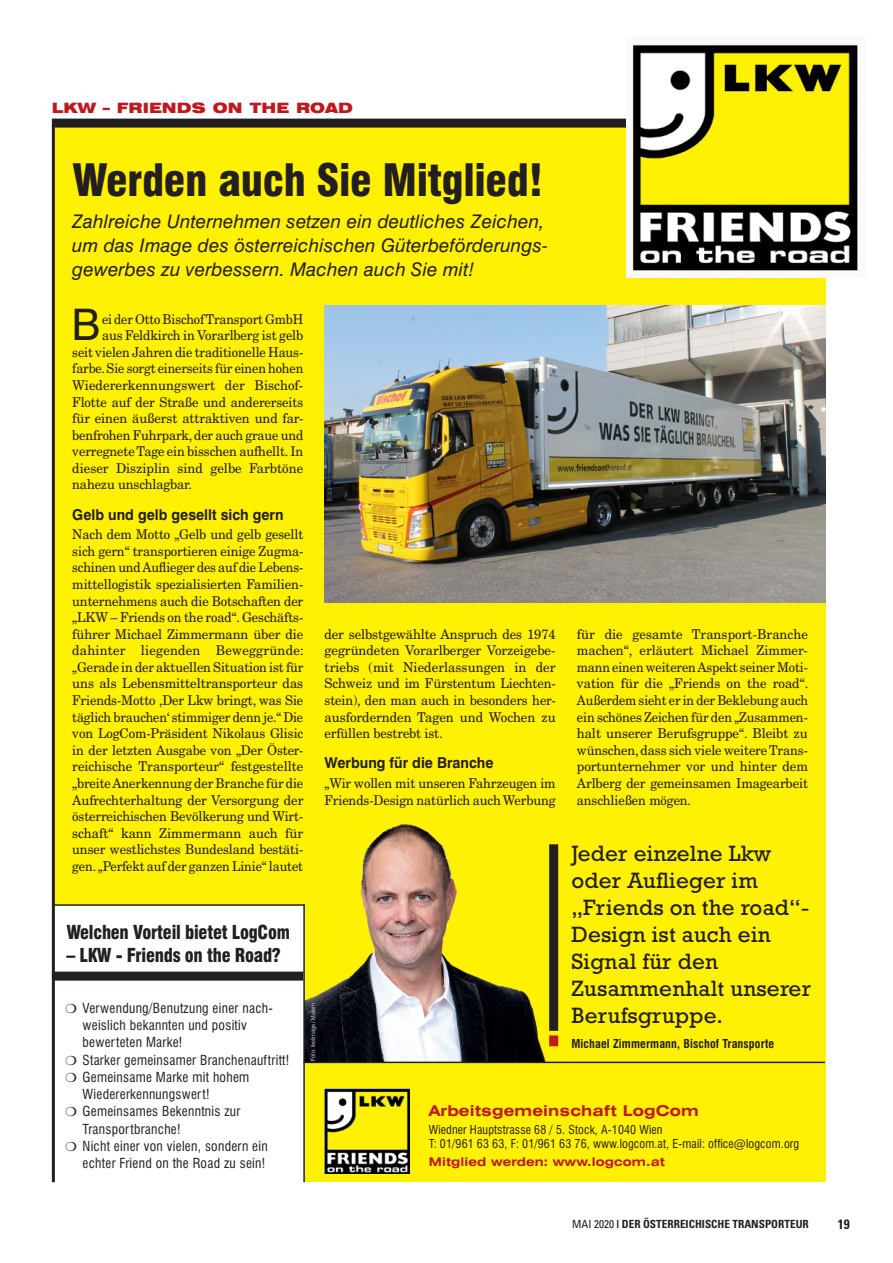
<style>
.page{position:relative;width:893px;height:1263px;background:#fff}
.page>*{position:absolute;margin:0;border:0;box-sizing:border-box;transform-origin:0 0}
.titel_35{font:900 condensed 43.5px "Swiss 721 BT";letter-spacing:-.01em;color:#231f20}
.t1{font:43.5px "Swiss 721 BT";color:#231f20}
.bildtext{font:22.5px/27px "Rockwell";letter-spacing:.01em;color:#231f20}
.vorspann_klein{font:italic 18.75px/24px "Swiss 721 BT";letter-spacing:.01em;color:#231f20}
.titel_35-2{font:900 condensed 18.75px "Swiss 721 BT";letter-spacing:-.015em;color:#231f20;scale:.96 1}
.Zwischentitel{font:700 15px "Swiss 721 BT";color:#231f20;scale:.95 1}
.bildtext-2{font:700 expanded 15px "Swiss 721 BT";letter-spacing:.01em;color:#bd1a1f}
.bildtext-3{font:900 expanded 14.25px "Swiss 721 BT";letter-spacing:.01em;color:#bd1a1f}
.Copy_Serif_ohne_Ein{font:13.5px/16.6px "New Century Schlbk LT Std";letter-spacing:-.01em;color:#231f20;text-align:justify;scale:.95 1}
.Copy_Serif_ohne_Ein-2{font:13.5px/16.6px "New Century Schlbk LT Std";letter-spacing:-.01em;color:#231f20;text-align:justify}
.kasten_ohne{font:condensed 13.5px/17.2px "Swiss 721 BT";letter-spacing:.02em;color:#231f20}
.Copy_Serif_ohne_Ein-3{font:13.5px/16.6px "New Century Schlbk LT Std";letter-spacing:-.01em;color:#231f20;text-align:justify;scale:.96 1}
.Copy_Serif_ohne_Ein-4{font:13.5px "New Century Schlbk LT Std";letter-spacing:-.01em;color:#231f20;scale:.94 1}
.Copy_Serif_ohne_Ein-5{font:13.5px "New Century Schlbk LT Std";letter-spacing:-.01em;color:#231f20;scale:.93 1}
.t2{font:700 condensed 13.5px "Univers";color:#231f20}
.bildtext-4{font:condensed 12px "Swiss 721 BT";letter-spacing:.01em;color:#231f20}
.sager_name{font:700 condensed 12px "Swiss 721 BT";letter-spacing:.01em;color:#231f20}
.bildtext-5{font:700 expanded 12px "Swiss 721 BT";letter-spacing:.01em;color:#bd1a1f}
.t3{font:700 condensed 11.25px "Univers";color:#231f20}
.Fotocredit{font:300 6px "Swiss 721 BT";letter-spacing:-.015em;color:#fff;scale:.94 1}
.s1{font-weight:400}
</style>
<div class="page">
<div style="left:52px;top:125px;width:774px;height:1057px;background:#fff101"></div>
<div style="left:52px;top:119px;width:774px;height:9px;background:#231f20"></div>
<img style="left:627px;top:44px;width:231px;height:233px">
<img style="left:325px;top:1089px;width:85px;height:85px">
<img style="left:325px;top:305px;width:501px;height:298px">
<img style="left:305px;top:823px;width:254px;height:238px">
<div style="left:53px;top:905px;width:250px;height:277px;background:#fff"></div>
<div style="left:52px;top:972px;width:251px;height:9px;background:#231f20"></div>
<hr style="left:303px;top:904px;width:2px;height:278px;background:#231f20">
<hr style="left:52px;top:125px;width:3px;height:1057px;background:#231f20">
<hr style="left:54px;top:904px;width:251px;height:2px;background:#231f20">
<hr style="left:303px;top:1061px;width:522px;height:2px;background:#231f20">
<p class="bildtext-3" style="left:52px;top:100px;width:303px">LKW – FRIENDS ON THE ROAD</p>
<p class="titel_35" style="left:72px;top:154px;width:472px">Werden auch Sie Mitglied!</p>
<p class="vorspann_klein" style="left:72px;top:209px;width:477px">Zahlreiche Unternehmen setzen ein deutliches Zeichen, um das Image des österreichischen Güterbeförderungs&shy;gewerbes zu verbessern. Machen auch Sie mit!</p>
<p class="t1" style="left:71px;top:298px;width:30px">B</p>
<p class="Copy_Serif_ohne_Ein-5" style="left:102px;top:311px;width:218px">ei der Otto Bischof Transport GmbH</p>
<p class="Copy_Serif_ohne_Ein" style="left:102px;top:327px;width:213px">aus Feldkirch in Vorarlberg ist gelb</p>
<p class="Copy_Serif_ohne_Ein-4" style="left:72px;top:344px;width:247px">seit vielen Jahren die traditionelle Haus-</p>
<p class="Copy_Serif_ohne_Ein-4" style="left:72px;top:360px;width:247px">farbe. Sie sorgt einerseits für einen hohen</p>
<p class="Copy_Serif_ohne_Ein-2" style="left:72px;top:377px;width:233px">Wiedererkennungswert der Bischof-</p>
<p class="Copy_Serif_ohne_Ein" style="left:72px;top:393px;width:245px">Flotte auf der Straße und andererseits</p>
<p class="Copy_Serif_ohne_Ein-3" style="left:72px;top:410px;width:242px">für einen äußerst attraktiven und far-</p>
<p class="Copy_Serif_ohne_Ein-4" style="left:72px;top:427px;width:247px">benfrohen Fuhrpark, der auch graue und</p>
<p class="Copy_Serif_ohne_Ein" style="left:72px;top:443px;width:245px">verregnete Tage ein bisschen aufhellt. In</p>
<p class="Copy_Serif_ohne_Ein-2" style="left:72px;top:460px;width:232px">dieser Disziplin sind gelbe Farbtöne</p>
<p class="Copy_Serif_ohne_Ein" style="left:72px;top:476px;width:128px">nahezu unschlagbar.</p>
<p class="Zwischentitel" style="left:72px;top:505px;width:224px">Gelb und gelb gesellt sich gern</p>
<p class="Copy_Serif_ohne_Ein" style="left:72px;top:526px;width:245px">Nach dem Motto „Gelb und gelb gesellt sich gern“ transportieren einige Zugma&shy;schinen und Auflieger des auf die Lebens&shy;mittellogistik spezialisierten Familien&shy;unternehmens auch die Botschaften der „LKW – Friends on the road“. Geschäfts&shy;führer Michael Zimmermann über die dahinter liegenden Beweggründe: „Gerade in der aktuellen Situation ist für uns als Lebensmitteltransporteur das Friends-Motto ,Der Lkw bringt, was Sie täglich brauchen‘ stimmiger denn je.“ Die von LogCom-Präsident Nikolaus Glisic in der letzten Ausgabe von „Der Öster&shy;reichische Transporteur“ festgestellte „breite Anerkennung der Branche für die Aufrechterhaltung der Versorgung der österreichischen Bevölkerung und Wirt&shy;schaft“ kann Zimmermann auch für unser westlichstes Bundesland bestäti&shy;gen. „Perfekt auf der ganzen Linie“ lautet</p>
<p class="Copy_Serif_ohne_Ein-3" style="left:325px;top:625px;width:242px">der selbstgewählte Anspruch des 1974 gegründeten Vorarlberger Vorzeigebe&shy;triebs (mit Niederlassungen in der Schweiz und im Fürstentum Liechten&shy;stein), den man auch in besonders her&shy;ausfordernden Tagen und Wochen zu erfüllen bestrebt ist.</p>
<p class="Zwischentitel" style="left:325px;top:754px;width:179px">Werbung für die Branche</p>
<p class="Copy_Serif_ohne_Ein" style="left:325px;top:775px;width:245px">„Wir wollen mit unseren Fahrzeugen im<br>Friends-Design natürlich auch Werbung</p>
<p class="Copy_Serif_ohne_Ein-2" style="left:577px;top:625px;width:233px">für die gesamte Transport-Branche machen“, erläutert Michael Zimmer&shy;mann einen weiteren Aspekt seiner Moti&shy;vation für die „Friends on the road“.<br>Außerdem sieht er in der Beklebung auch ein schönes Zeichen für den „Zusammen&shy;halt unserer Berufsgruppe“. Bleibt zu wünschen, dass sich viele weitere Trans&shy;portunternehmer vor und hinter dem Arlberg der gemeinsamen Imagearbeit anschließen mögen.</p>
<p class="bildtext" style="left:571px;top:839px;width:201px">Jeder einzelne Lkw</p>
<p class="bildtext" style="left:571px;top:866px;width:239px">oder Auflieger im „Friends on the road“-<br>Design ist auch ein</p>
<p class="bildtext" style="left:571px;top:947px;width:148px">Signal für den</p>
<p class="bildtext" style="left:571px;top:974px;width:241px">Zusammenhalt unserer<br>Berufsgruppe.</p>
<p class="sager_name" style="left:571px;top:1037px;width:204px">Michael Zimmermann, Bischof Transporte</p>
<p class="titel_35-2" style="left:66px;top:921px;width:234px">Welchen Vorteil bietet LogCom</p>
<p class="titel_35-2" style="left:66px;top:944px;width:225px">– LKW - Friends on the Road?</p>
<p class="kasten_ohne" style="left:83px;top:999px;width:192px;text-indent:-17px">■ Verwendung/Benutzung einer nach&shy;weislich bekannten und positiv bewerteten Marke!</p>
<p class="kasten_ohne" style="left:66px;top:1051px;width:225px">■ Starker gemeinsamer Branchenauftritt!</p>
<p class="kasten_ohne" style="left:83px;top:1068px;width:168px;text-indent:-17px">■ Gemeinsame Marke mit hohem<br>Wiedererkennungswert!</p>
<p class="kasten_ohne" style="left:83px;top:1103px;width:159px;text-indent:-17px">■ Gemeinsames Bekenntnis zur<br>Transportbranche!</p>
<p class="kasten_ohne" style="left:66px;top:1137px;width:204px;text-align:right">■ Nicht einer von vielen, sondern ein echter Friend on the Road zu sein!</p>
<p class="Fotocredit" style="left:309px;top:1061px;width:63px;rotate:-90deg">Foto: feelimage / Matern</p>
<p class="bildtext-2" style="left:429px;top:1102px;width:272px">Arbeitsgemeinschaft LogCom</p>
<p class="bildtext-4" style="left:429px;top:1122px;width:235px">Wiedner Hauptstrasse 68 / 5. Stock, A-1040 Wien</p>
<p class="bildtext-4" style="left:429px;top:1136px;width:372px">T: 01/961 63 63, F: 01/961 63 76, www.logcom.at, E-mail: office@logcom.org</p>
<p class="bildtext-5" style="left:429px;top:1154px;width:238px">Mitglied werden: www.logcom.at</p>
<p class="t3" style="left:572px;top:1217px;width:238px"><span class="s1">MAI 2020</span> | DER ÖSTERREICHISCHE TRANSPORTEUR</p>
<p class="t2" style="left:838px;top:1216px;width:13px">19</p>
</div>
